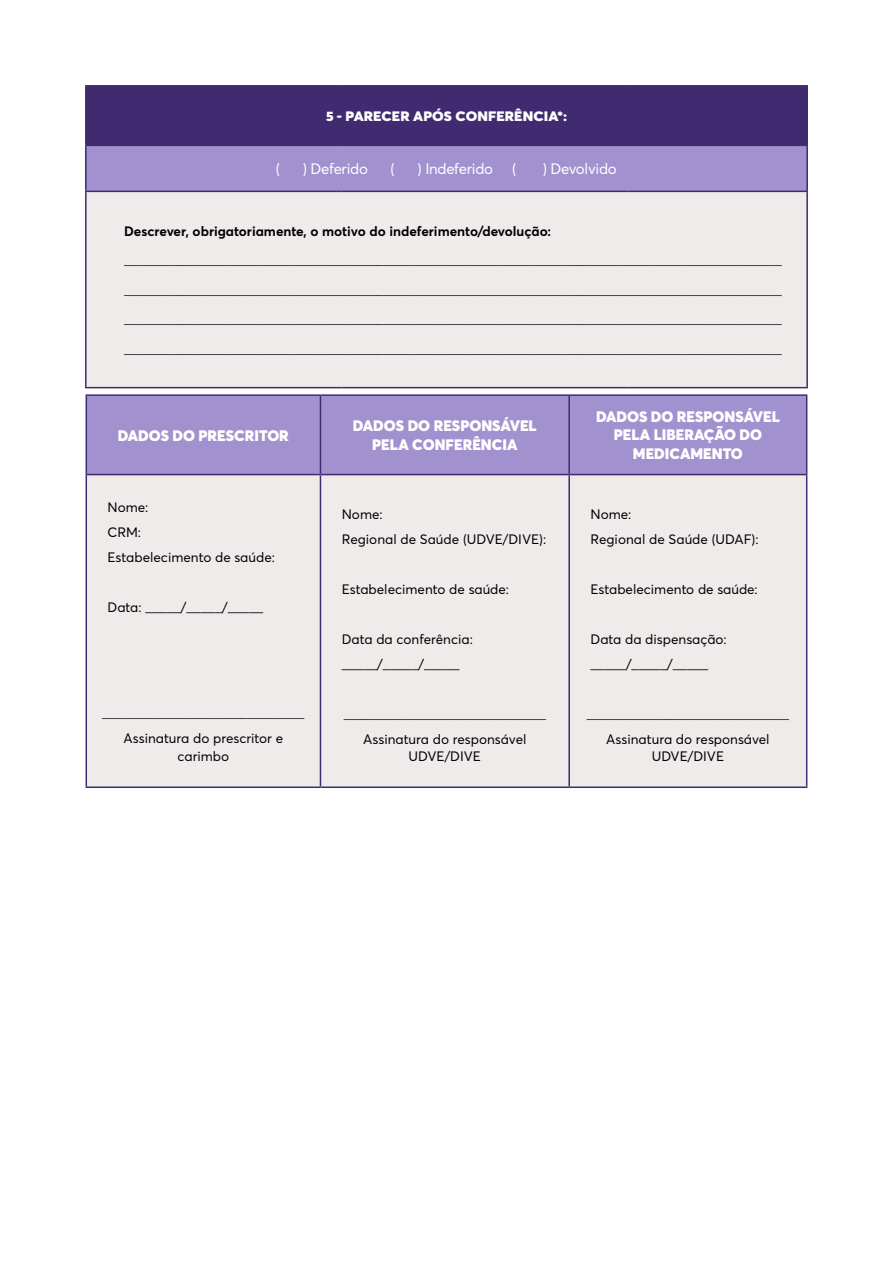
<style>
.page{position:relative;width:893px;height:1263px;background:#fff}
.page>*{position:absolute;margin:0;border:0;box-sizing:border-box;transform-origin:0 0}
.texto_quadros_anexo{font:900 15px/18px "Averta";color:#fff;text-align:center}
.texto_quadros_anexo-2{font:15px "Averta";letter-spacing:-.02em;color:#fff}
.texto_quadros_anexo-3{font:13.5px "Averta";color:#000}
.texto_quadros_anexo-4{font:700 13.5px "Averta";color:#000}
.texto_quadros_anexo-5{font:900 13.5px "Averta";letter-spacing:.005em;color:#fff;scale:1.08 1}
.texto_quadros_anexo-6{font:12px "Averta";color:#000}
</style>
<div class="page">
<div style="left:86px;top:86px;width:721px;height:59px;background:#402b70"></div>
<div style="left:86px;top:145px;width:721px;height:46px;background:#a291cf"></div>
<div style="left:86px;top:191px;width:721px;height:197px;background:#f0ebeb"></div>
<hr style="left:85px;top:85px;width:256px;height:2px;background:#3f2b70">
<hr style="left:85px;top:87px;width:2px;height:58px;background:#3f2b70">
<hr style="left:341px;top:85px;width:286px;height:2px;background:#3f2b70">
<hr style="left:627px;top:85px;width:181px;height:2px;background:#3f2b70">
<hr style="left:806px;top:87px;width:2px;height:58px;background:#3f2b70">
<hr style="left:85px;top:145px;width:256px;height:1px;background:#3f2b70">
<hr style="left:85px;top:146px;width:2px;height:45px;background:#3f2b70">
<hr style="left:341px;top:145px;width:286px;height:1px;background:#3f2b70">
<hr style="left:627px;top:145px;width:181px;height:1px;background:#3f2b70">
<hr style="left:806px;top:146px;width:2px;height:45px;background:#3f2b70">
<hr style="left:85px;top:191px;width:256px;height:1px;background:#3f2b70">
<hr style="left:85px;top:192px;width:2px;height:195px;background:#3f2b70">
<hr style="left:341px;top:191px;width:286px;height:1px;background:#3f2b70">
<hr style="left:627px;top:191px;width:181px;height:1px;background:#3f2b70">
<hr style="left:806px;top:192px;width:2px;height:195px;background:#3f2b70">
<hr style="left:85px;top:387px;width:256px;height:1px;background:#3f2b70">
<hr style="left:341px;top:387px;width:286px;height:1px;background:#3f2b70">
<hr style="left:627px;top:387px;width:181px;height:1px;background:#3f2b70">
<div style="left:87px;top:396px;width:719px;height:78px;background:#a291cf"></div>
<div style="left:87px;top:475px;width:719px;height:311px;background:#f0ebeb"></div>
<hr style="left:86px;top:475px;width:1px;height:311px;background:#3f2b70">
<hr style="left:86px;top:786px;width:234px;height:2px;background:#3f2b70">
<hr style="left:320px;top:475px;width:1px;height:311px;background:#3f2b70">
<hr style="left:320px;top:786px;width:249px;height:2px;background:#3f2b70">
<hr style="left:568px;top:475px;width:2px;height:311px;background:#3f2b70">
<hr style="left:806px;top:475px;width:1px;height:311px;background:#402c70">
<hr style="left:569px;top:786px;width:238px;height:2px;background:#3f2b70">
<hr style="left:86px;top:394px;width:234px;height:2px;background:#3f2b70">
<hr style="left:86px;top:396px;width:1px;height:78px;background:#3f2b70">
<hr style="left:86px;top:474px;width:234px;height:1px;background:#3f2b70">
<hr style="left:320px;top:394px;width:249px;height:2px;background:#3f2b70">
<hr style="left:320px;top:396px;width:1px;height:78px;background:#3f2b70">
<hr style="left:320px;top:474px;width:249px;height:1px;background:#3f2b70">
<hr style="left:569px;top:394px;width:238px;height:2px;background:#3f2b70">
<hr style="left:568px;top:396px;width:2px;height:78px;background:#3f2b70">
<hr style="left:806px;top:396px;width:1px;height:78px;background:#3f2b70">
<hr style="left:569px;top:474px;width:238px;height:1px;background:#3f2b70">
<p class="texto_quadros_anexo-5" style="left:326px;top:107px;width:225px">5 - PARECER APÓS CONFERÊNCIA*:</p>
<p class="texto_quadros_anexo-2" style="left:276px;top:160px;width:6px">(</p>
<p class="texto_quadros_anexo-2" style="left:303px;top:160px;width:67px">) Deferido</p>
<p class="texto_quadros_anexo-2" style="left:391px;top:160px;width:6px">(</p>
<p class="texto_quadros_anexo-2" style="left:418px;top:160px;width:77px">) Indeferido</p>
<p class="texto_quadros_anexo-2" style="left:512px;top:160px;width:6px">(</p>
<p class="texto_quadros_anexo-2" style="left:543px;top:160px;width:76px">) Devolvido</p>
<p class="texto_quadros_anexo-4" style="left:124px;top:222px;width:429px">Descrever, obrigatoriamente, o motivo do indeferimento/devolução:</p>
<p class="texto_quadros_anexo-6" style="left:124px;top:254px;width:659px">________________________________________________________________________________________________________</p>
<p class="texto_quadros_anexo-6" style="left:124px;top:283px;width:659px">________________________________________________________________________________________________________</p>
<p class="texto_quadros_anexo-6" style="left:124px;top:313px;width:659px">________________________________________________________________________________________________________</p>
<p class="texto_quadros_anexo-6" style="left:124px;top:342px;width:659px">________________________________________________________________________________________________________</p>
<p class="texto_quadros_anexo" style="left:118px;top:426px;width:173px">DADOS DO PRESCRITOR</p>
<p class="texto_quadros_anexo-3" style="left:108px;top:498px;width:42px">Nome:</p>
<p class="texto_quadros_anexo-3" style="left:108px;top:523px;width:35px">CRM:</p>
<p class="texto_quadros_anexo-3" style="left:108px;top:548px;width:169px">Estabelecimento de saúde:</p>
<p class="texto_quadros_anexo-3" style="left:108px;top:598px;width:157px">Data: _____/_____/_____</p>
<p class="texto_quadros_anexo-6" style="left:102px;top:706px;width:204px">________________________________</p>
<p class="texto_quadros_anexo-3" style="left:124px;top:730px;width:161px">Assinatura do prescritor e</p>
<p class="texto_quadros_anexo-3" style="left:177px;top:747px;width:53px">carimbo</p>
<p class="texto_quadros_anexo" style="left:353px;top:417px;width:185px">DADOS DO RESPONSÁVEL</p>
<p class="texto_quadros_anexo" style="left:372px;top:436px;width:147px">PELA CONFERÊNCIA</p>
<p class="texto_quadros_anexo-3" style="left:342px;top:505px;width:42px">Nome:</p>
<p class="texto_quadros_anexo-3" style="left:342px;top:530px;width:206px">Regional de Saúde (UDVE/DIVE):</p>
<p class="texto_quadros_anexo-3" style="left:342px;top:580px;width:169px">Estabelecimento de saúde:</p>
<p class="texto_quadros_anexo-3" style="left:342px;top:630px;width:133px">Data da conferência:</p>
<p class="texto_quadros_anexo-3" style="left:342px;top:655px;width:119px">_____/_____/_____</p>
<p class="texto_quadros_anexo-6" style="left:344px;top:707px;width:204px">________________________________</p>
<p class="texto_quadros_anexo-3" style="left:363px;top:730px;width:165px">Assinatura do responsável</p>
<p class="texto_quadros_anexo-3" style="left:409px;top:748px;width:74px">UDVE/DIVE</p>
<p class="texto_quadros_anexo" style="left:596px;top:408px;width:185px">DADOS DO RESPONSÁVEL<br>PELA LIBERAÇÃO DO</p>
<p class="texto_quadros_anexo" style="left:633px;top:445px;width:111px">MEDICAMENTO</p>
<p class="texto_quadros_anexo-3" style="left:590px;top:505px;width:42px">Nome:</p>
<p class="texto_quadros_anexo-3" style="left:590px;top:530px;width:170px">Regional de Saúde (UDAF):</p>
<p class="texto_quadros_anexo-3" style="left:590px;top:580px;width:169px">Estabelecimento de saúde:</p>
<p class="texto_quadros_anexo-3" style="left:590px;top:630px;width:138px">Data da dispensação:</p>
<p class="texto_quadros_anexo-3" style="left:590px;top:655px;width:119px">_____/_____/_____</p>
<p class="texto_quadros_anexo-6" style="left:587px;top:707px;width:204px">________________________________</p>
<p class="texto_quadros_anexo-3" style="left:606px;top:730px;width:165px">Assinatura do responsável</p>
<p class="texto_quadros_anexo-3" style="left:652px;top:748px;width:74px">UDVE/DIVE</p>
</div>
